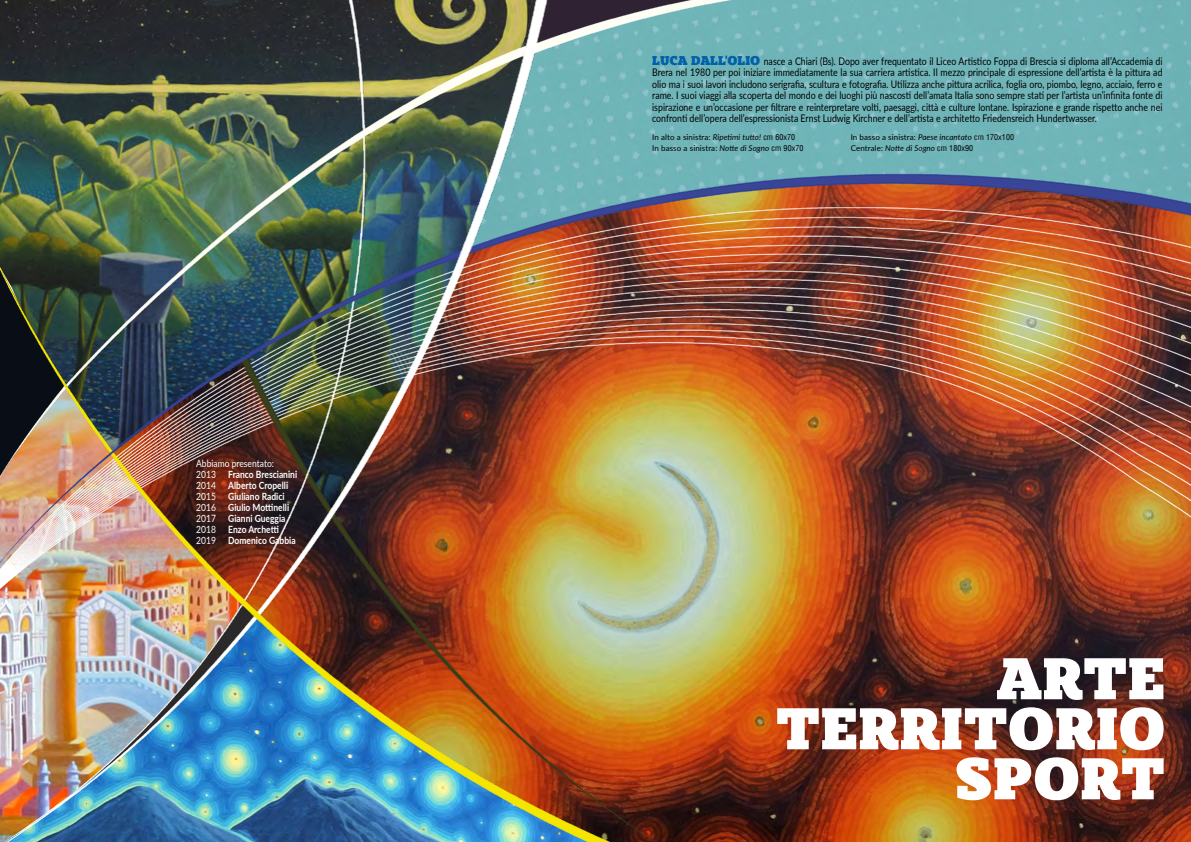
<style>
.page{position:relative;width:1191px;height:842px;background:#fff}
.page>*{position:absolute;margin:0;border:0;box-sizing:border-box;transform-origin:0 0}
.t1{font:900 60.8px/50px "Sybilla W00";color:#fff;text-align:right;scale:.9 1}
.t2{font:10.5px/11.5px "Lato";color:#000;text-align:justify;scale:.83 1}
.t3{font:700 10px/11px "Lato";color:#fff;scale:.85 1}
.t4{font:8px "Lato";letter-spacing:.01em;color:#000}
.t5{font:italic 8px "Lato";letter-spacing:.005em;color:#000}
.s1{font-weight:400}
.s2{font-family:"Sybilla W00";font-weight:900;font-size:13px;color:#0060a8}
.s3{font-style:italic}
.s4{font-family:"Helvetica";font-stretch:condensed}
.s5{font-style:normal}
.s6{font-family:"Helvetica";font-style:normal;font-stretch:condensed}
</style>
<div class="page">
<img style="left:0;top:0;width:1191px;height:842px">
<p class="t3" style="left:196px;top:458px;width:120px"><span class="s1">Abbiamo presentato:<br>2013</span> Franco Brescianini<br><span class="s1">2014</span> Alberto Cropelli<br><span class="s1">2015</span> Giuliano Radici<br><span class="s1">2016</span> Giulio Mottinelli<br><span class="s1">2017</span> Gianni Gueggia<br><span class="s1">2018</span> Enzo Archetti<br><span class="s1">2019</span> Domenico Gabbia</p>
<p class="t2" style="left:652px;top:55px;width:616px"><span class="s2">LUCA DALL'OLIO</span> nasce a Chiari (Bs). Dopo aver frequentato il Liceo Artistico Foppa di Brescia si diploma all’Accademia di Brera nel 1980 per poi iniziare immediatamente la sua carriera artistica. Il mezzo principale di espressione dell’artista è la pittura ad olio ma i suoi lavori includono serigrafia, scultura e fotografia. Utilizza anche pittura acrilica, foglia oro, piombo, legno, acciaio, ferro e rame. I suoi viaggi alla scoperta del mondo e dei luoghi più nascosti dell’amata Italia sono sempre stati per l’artista un’infinita fonte di ispirazione e un’occasione per filtrare e reinterpretare volti, paesaggi, città e culture lontane. Ispirazione e grande rispetto anche nei confronti dell’opera dell’espressionista Ernst Ludwig Kirchner e dell’artista e architetto Friedensreich Hundertwasser.</p>
<p class="t4" style="left:652px;top:132px;width:144px">In alto a sinistra: <span class="s3">Ripetimi tutto!</span> <span class="s4">cm 60x70</span></p>
<p class="t4" style="left:850px;top:132px;width:165px">In basso a sinistra: <span class="s3">Paese incantato</span> <span class="s4">cm 170x100</span></p>
<p class="t4" style="left:652px;top:142px;width:153px">In basso a sinistra: <span class="s3">Notte di Sogno</span> <span class="s4">cm 90x70</span></p>
<p class="t5" style="left:850px;top:142px;width:124px"><span class="s5">Centrale:</span> Notte di Sogno <span class="s6">cm 180x90</span></p>
<h1 class="t1" style="left:775px;top:650px;width:435px">ARTE<br>TERRITORIO<br>SPORT</h1>
</div>
